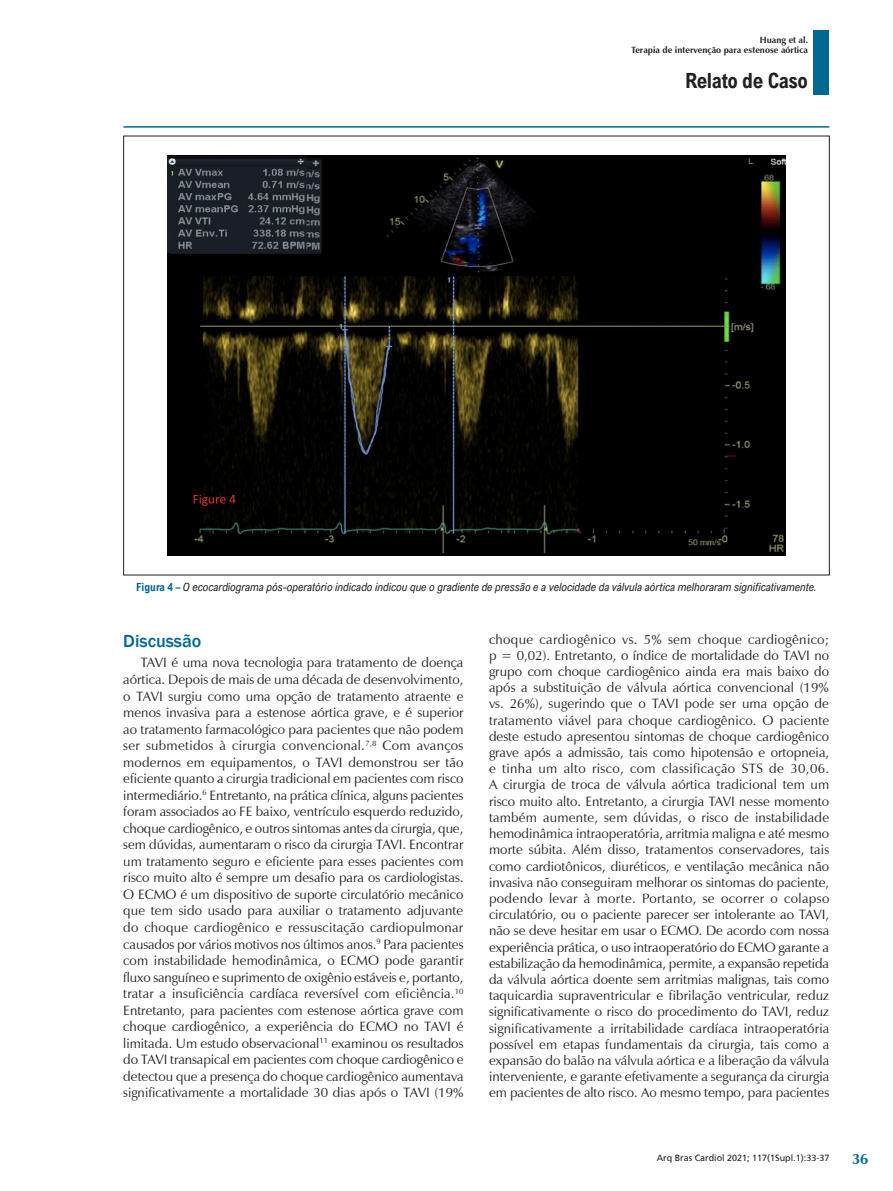
<style>
.page{position:relative;width:893px;height:1191px;background:#fff}
.page>*{position:absolute;margin:0;border:0;box-sizing:border-box;transform-origin:0 0}
.t1{font:700 21px "Arial Nova Cond";letter-spacing:-.02em;color:#231f20}
._02_-_TITULO_-_MATER{font:500 18px "Franklin Gothic";color:#006991}
.t2{font:700 15px "Zapf Humanist 601 BT";color:#006991}
._01-TEXTO_BASICO{font:13.5px/16.2px "Zapf Humanist 601 BT";color:#231f20;text-align:justify}
.t3{font:italic 11.25px "Arial Nova Cond";color:#231f20}
.t4{font:700 9px/10.8px "Zapf Humanist 601 BT";color:#231f20;text-align:right}
.t5{font:9px "Frutiger";color:#231f20}
.s1{font-weight:700;font-style:normal;color:#006991}
</style>
<div class="page">
<hr style="left:123px;top:126px;width:706px;height:2px;background:#006991">
<div style="left:813px;top:30px;width:16px;height:64px;background:#006991"></div>
<img style="left:167px;top:155px;width:619px;height:401px">
<p class="t4" style="left:631px;top:34px;width:178px">Huang et al.<br>Terapia de intervenção para estenose aórtica</p>
<h1 class="t1" style="left:685px;top:67px;width:125px">Relato de Caso</h1>
<p class="t3" style="left:136px;top:580px;width:682px"><span class="s1">Figura 4 –</span> O ecocardiograma pós-operatório indicado indicou que o gradiente de pressão e a velocidade da válvula aórtica melhoraram significativamente.</p>
<p class="_02_-_TITULO_-_MATER" style="left:123px;top:629px;width:80px">Discussão</p>
<p class="_01-TEXTO_BASICO" style="left:123px;top:654px;width:342px;text-indent:17px">TAVI é uma nova tecnologia para tratamento de doença aórtica. Depois de mais de uma década de desenvolvimento, o TAVI surgiu como uma opção de tratamento atraente e menos invasiva para a estenose aórtica grave, e é superior ao tratamento farmacológico para pacientes que não podem ser submetidos à cirurgia convencional.<sup>7,8</sup> Com avanços modernos em equipamentos, o TAVI demonstrou ser tão eficiente quanto a cirurgia tradicional em pacientes com risco intermediário.<sup>6</sup> Entretanto, na prática clínica, alguns pacientes foram associados ao FE baixo, ventrículo esquerdo reduzido, choque cardiogênico, e outros sintomas antes da cirurgia, que, sem dúvidas, aumentaram o risco da cirurgia TAVI. Encontrar um tratamento seguro e eficiente para esses pacientes com risco muito alto é sempre um desafio para os cardiologistas.<br>O ECMO é um dispositivo de suporte circulatório mecânico que tem sido usado para auxiliar o tratamento adjuvante do choque cardiogênico e ressuscitação cardiopulmonar causados por vários motivos nos últimos anos.<sup>9</sup> Para pacientes com instabilidade hemodinâmica, o ECMO pode garantir fluxo sanguíneo e suprimento de oxigênio estáveis e, portanto, tratar a insuficiência cardíaca reversível com eficiência.<sup>10<br></sup>Entretanto, para pacientes com estenose aórtica grave com choque cardiogênico, a experiência do ECMO no TAVI é limitada. Um estudo observacional<sup>11</sup> examinou os resultados do TAVI transapical em pacientes com choque cardiogênico e detectou que a presença do choque cardiogênico aumentava significativamente a mortalidade 30 dias após o TAVI (19%</p>
<p class="_01-TEXTO_BASICO" style="left:489px;top:631px;width:342px">choque cardiogênico vs. 5% sem choque cardiogênico; p = 0,02). Entretanto, o índice de mortalidade do TAVI no grupo com choque cardiogênico ainda era mais baixo do após a substituição de válvula aórtica convencional (19% vs. 26%), sugerindo que o TAVI pode ser uma opção de tratamento viável para choque cardiogênico. O paciente deste estudo apresentou sintomas de choque cardiogênico grave após a admissão, tais como hipotensão e ortopneia, e tinha um alto risco, com classificação STS de 30,06.<br>A cirurgia de troca de válvula aórtica tradicional tem um risco muito alto. Entretanto, a cirurgia TAVI nesse momento também aumente, sem dúvidas, o risco de instabilidade hemodinâmica intraoperatória, arritmia maligna e até mesmo morte súbita. Além disso, tratamentos conservadores, tais como cardiotônicos, diuréticos, e ventilação mecânica não invasiva não conseguiram melhorar os sintomas do paciente, podendo levar à morte. Portanto, se ocorrer o colapso circulatório, ou o paciente parecer ser intolerante ao TAVI, não se deve hesitar em usar o ECMO. De acordo com nossa experiência prática, o uso intraoperatório do ECMO garante a estabilização da hemodinâmica, permite, a expansão repetida da válvula aórtica doente sem arritmias malignas, tais como taquicardia supraventricular e fibrilação ventricular, reduz significativamente o risco do procedimento do TAVI, reduz significativamente a irritabilidade cardíaca intraoperatória possível em etapas fundamentais da cirurgia, tais como a expansão do balão na válvula aórtica e a liberação da válvula interveniente, e garante efetivamente a segurança da cirurgia em pacientes de alto risco. Ao mesmo tempo, para pacientes</p>
<p class="t5" style="left:657px;top:1153px;width:174px">Arq Bras Cardiol 2021; 117(1Supl.1):33-37</p>
<p class="t2" style="left:852px;top:1149px;width:18px">36</p>
</div>
